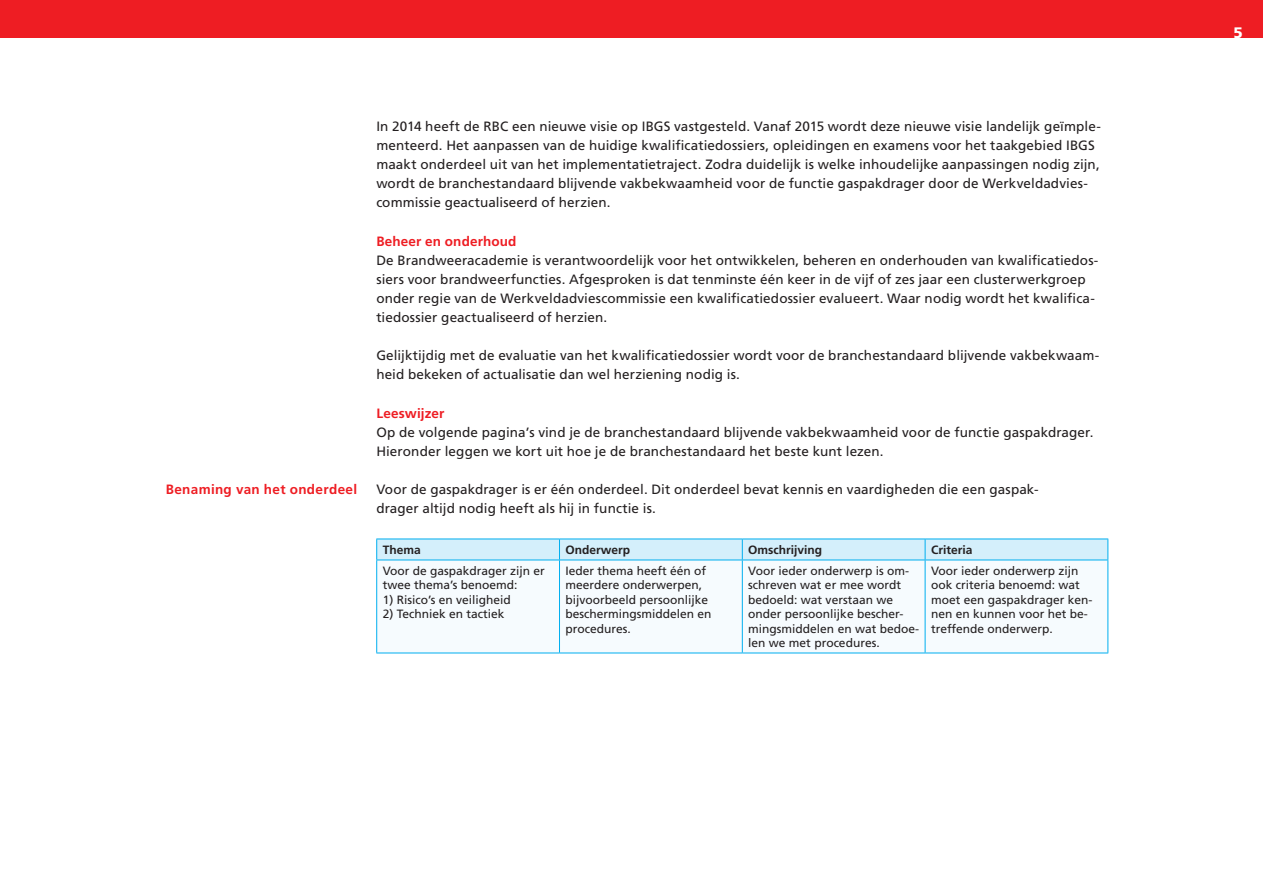
<style>
.page{position:relative;width:1263px;height:893px;background:#fff}
.page>*{position:absolute;margin:0;border:0;box-sizing:border-box;transform-origin:0 0}
.t1{font:900 15.15px "Frutiger LT Std";color:#fff}
.t2{font:13.5px/19.2px "Frutiger LT Std";letter-spacing:.01em;color:#231f20}
.t3{font:700 13.5px "Frutiger LT Std";letter-spacing:.015em;color:#ee1d23}
.t4{font:12px/14.4px "Frutiger LT Std";color:#231f20}
.t5{font:700 12px "Frutiger LT Std";color:#231f20}
</style>
<div class="page">
<div style="left:377px;top:561px;width:730px;height:92px;background:#f6fbfe"></div>
<svg style="left:376px;top:539px;width:732px;height:21px;background:#c7ebfa"></svg>
<hr style="left:376px;top:560px;width:183px;height:1px;background:#00aeef">
<hr style="left:376px;top:560px;width:1px;height:93px;background:#00aeef">
<hr style="left:376px;top:653px;width:183px;height:1px;background:#00aeef">
<hr style="left:559px;top:560px;width:183px;height:1px;background:#00aeef">
<hr style="left:559px;top:560px;width:1px;height:93px;background:#00aeef">
<hr style="left:559px;top:653px;width:183px;height:1px;background:#00aeef">
<hr style="left:742px;top:560px;width:183px;height:1px;background:#00aeef">
<hr style="left:742px;top:560px;width:1px;height:93px;background:#00aeef">
<hr style="left:742px;top:653px;width:183px;height:1px;background:#00aeef">
<hr style="left:925px;top:560px;width:183px;height:1px;background:#00aeef">
<hr style="left:925px;top:560px;width:1px;height:93px;background:#00aeef">
<hr style="left:1107px;top:560px;width:1px;height:93px;background:#00aeef">
<hr style="left:925px;top:653px;width:183px;height:1px;background:#00aeef">
<div style="left:0;top:0;width:1263px;height:38px;background:#ee1d23"></div>
<p class="t3" style="left:166px;top:482px;width:193px">Benaming van het onderdeel</p>
<p class="t2" style="left:376px;top:117px;width:726px">In 2014 heeft de RBC een nieuwe visie op IBGS vastgesteld. Vanaf 2015 wordt deze nieuwe visie landelijk geïmple&shy;menteerd. Het aanpassen van de huidige kwalificatiedossiers, opleidingen en examens voor het taakgebied IBGS maakt onderdeel uit van het implementatietraject. Zodra duidelijk is welke inhoudelijke aanpassingen nodig zijn, wordt de branchestandaard blijvende vakbekwaamheid voor de functie gaspakdrager door de Werkveldadvies&shy;commissie geactualiseerd of herzien.</p>
<p class="t3" style="left:376px;top:233px;width:142px">Beheer en onderhoud</p>
<p class="t2" style="left:376px;top:250px;width:723px">De Brandweeracademie is verantwoordelijk voor het ontwikkelen, beheren en onderhouden van kwalificatiedos&shy;siers voor brandweerfuncties. Afgesproken is dat tenminste één keer in de vijf of zes jaar een clusterwerkgroep onder regie van de Werkveldadviescommissie een kwalificatiedossier evalueert. Waar nodig wordt het kwalifica&shy;tiedossier geactualiseerd of herzien.</p>
<p class="t2" style="left:376px;top:346px;width:724px">Gelijktijdig met de evaluatie van het kwalificatiedossier wordt voor de branchestandaard blijvende vakbekwaam&shy;heid bekeken of actualisatie dan wel herziening nodig is.</p>
<p class="t3" style="left:376px;top:405px;width:69px">Leeswijzer</p>
<p class="t2" style="left:376px;top:423px;width:719px">Op de volgende pagina’s vind je de branchestandaard blijvende vakbekwaamheid voor de functie gaspakdrager.<br>Hieronder leggen we kort uit hoe je de branchestandaard het beste kunt lezen.</p>
<p class="t2" style="left:376px;top:480px;width:664px">Voor de gaspakdrager is er één onderdeel. Dit onderdeel bevat kennis en vaardigheden die een gaspak&shy;drager altijd nodig heeft als hij in functie is.</p>
<p class="t5" style="left:383px;top:543px;width:40px">Thema</p>
<p class="t5" style="left:565px;top:543px;width:66px">Onderwerp</p>
<p class="t5" style="left:748px;top:543px;width:76px">Omschrijving</p>
<p class="t5" style="left:931px;top:543px;width:43px">Criteria</p>
<p class="t4" style="left:383px;top:564px;width:164px">Voor de gaspakdrager zijn er twee thema’s benoemd:</p>
<p class="t4" style="left:383px;top:592px;width:130px">1) Risico’s en veiligheid</p>
<p class="t4" style="left:383px;top:607px;width:123px">2) Techniek en tactiek</p>
<p class="t4" style="left:565px;top:564px;width:148px">Ieder thema heeft één of meerdere onderwerpen, bijvoorbeeld persoonlijke beschermingsmiddelen en procedures.</p>
<p class="t4" style="left:748px;top:564px;width:172px">Voor ieder onderwerp is om&shy;schreven wat er mee wordt bedoeld: wat verstaan we onder persoonlijke bescher&shy;mingsmiddelen en wat bedoe&shy;len we met procedures.</p>
<p class="t4" style="left:931px;top:564px;width:163px">Voor ieder onderwerp zijn ook criteria benoemd: wat moet een gaspakdrager ken&shy;nen en kunnen voor het be&shy;treffende onderwerp.</p>
<p class="t1" style="left:1233px;top:24px;width:11px">5</p>
</div>
